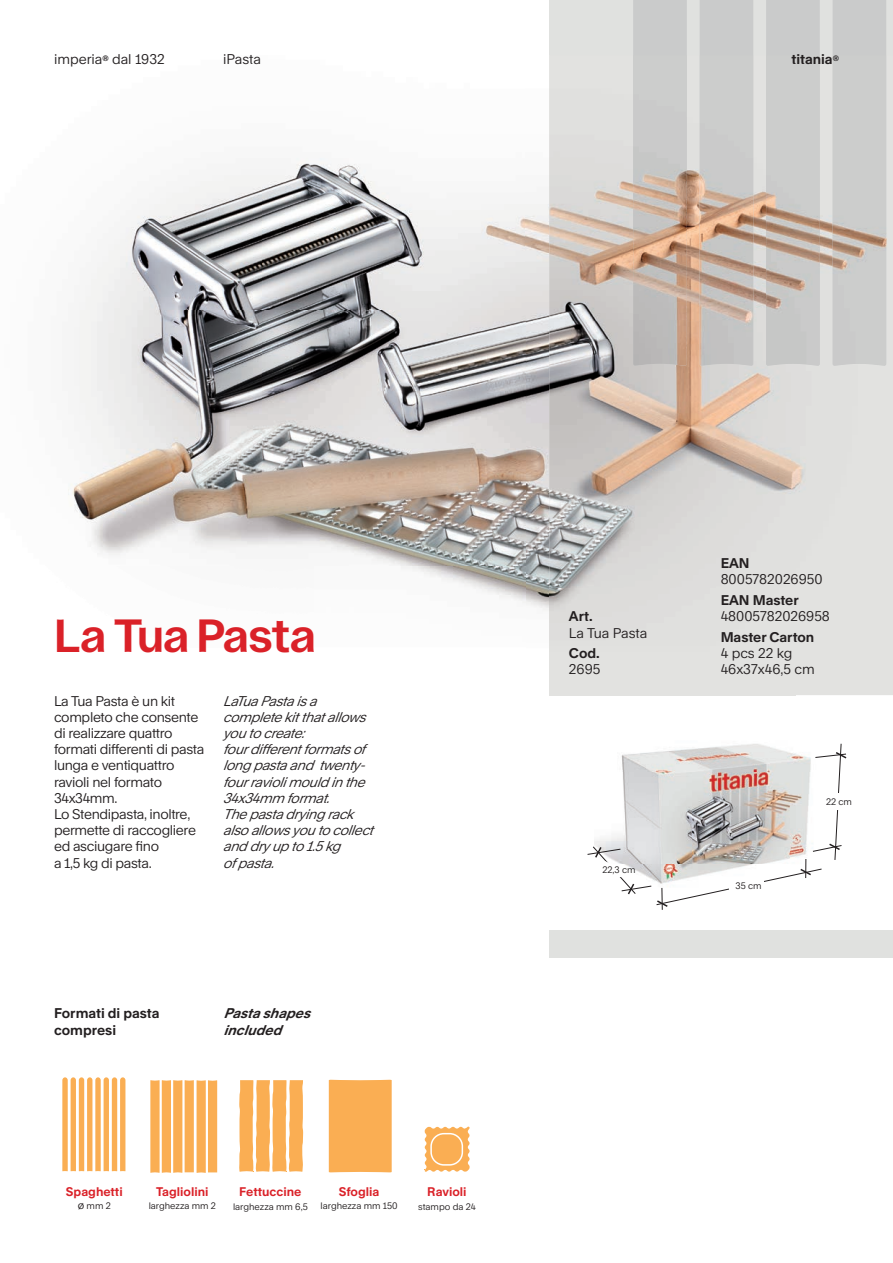
<style>
.page{position:relative;width:893px;height:1263px;background:#fff}
.page>*{position:absolute;margin:0;border:0;box-sizing:border-box;transform-origin:0 0}
.t1{font:46.5px "Sfoglia Grotesk";letter-spacing:-.03em;color:#da2128}
.t2{font:13.5px/16.2px "Rand";letter-spacing:-.025em;color:#231f20}
.t3{font:italic 13.5px/16.2px "Rand";color:#231f20}
.t4{font:13.5px/16.2px "Rand";color:#231f20}
.t5{font:700 13.5px/16.2px "Rand";color:#231f20}
.t6{font:italic 700 13.5px/16.2px "Rand";color:#231f20}
.t7{font:700 12px "Rand";color:#da2128}
.t8{font:9px "Rand";color:#231f20}
.s1{font-size:10.5px}
</style>
<div class="page">
<div style="left:549px;top:0;width:344px;height:695px;background:#e0e1df"></div>
<div style="left:833px;top:0;width:53px;height:55px;background:#cacbcb"></div>
<div style="left:766px;top:0;width:54px;height:55px;background:#cacbcb"></div>
<div style="left:700px;top:0;width:53px;height:55px;background:#cacbcb"></div>
<div style="left:633px;top:0;width:54px;height:55px;background:#cacbcb"></div>
<img style="left:68px;top:158px;width:510px;height:538px">
<img style="left:549px;top:128px;width:217px;height:193px">
<img style="left:795px;top:215px;width:92px;height:277px">
<img style="left:549px;top:321px;width:246px;height:374px">
<img style="left:833px;top:55px;width:53px;height:311px">
<img style="left:766px;top:55px;width:54px;height:311px">
<img style="left:700px;top:55px;width:53px;height:311px">
<img style="left:633px;top:55px;width:54px;height:311px">
<hr style="left:661px;top:888px;width:2px;height:22px;background:#231f20">
<svg style="left:587px;top:743px;width:260px;height:165px"></svg>
<div style="left:549px;top:931px;width:344px;height:27px;background:#e0e1df"></div>
<div style="left:329px;top:1080px;width:63px;height:92px;background:#faae53"></div>
<svg style="left:424px;top:1126px;width:46px;height:46px"></svg>
<div style="left:431px;top:1134px;width:31px;height:31px;background:#faae53;border-radius:13px"></div>
<div style="left:430px;top:1133px;width:33px;height:33px;border:2px solid #fff;border-radius:13px"></div>
<svg style="left:239px;top:1080px;width:64px;height:92px;background:#fabc70"></svg>
<svg style="left:150px;top:1080px;width:67px;height:93px;background:#fabc72"></svg>
<svg style="left:62px;top:1077px;width:63px;height:94px"></svg>
<p class="t4" style="left:54px;top:49px;width:112px">imperia<sup>®</sup> dal 1932</p>
<p class="t2" style="left:223px;top:49px;width:39px">iPasta</p>
<p class="t5" style="left:791px;top:49px;width:49px">titania<sup>®</sup></p>
<h1 class="t1" style="left:54px;top:607px;width:264px">La Tua Pasta</h1>
<p class="t2" style="left:54px;top:691px;width:152px">La Tua Pasta è un kit completo che consente di realizzare quattro formati differenti di pasta lunga e ventiquattro ravioli nel formato<br>34x34mm.<br>Lo Stendipasta, inoltre, permette di raccogliere ed asciugare fino<br>a 1,5 kg di pasta.</p>
<p class="t3" style="left:223px;top:691px;width:158px">LaTuaPastaisa completekitthatallows youtocreate: fourdifferentformatsof longpastaandtwenty&shy;fourraviolimouldinthe<br>34x34mmformat.<br>Thepastadryingrack alsoallowsyoutocollect anddryupto1.5kg ofpasta.</p>
<p class="t5" style="left:54px;top:1004px;width:107px">Formati di pasta compresi</p>
<p class="t6" style="left:223px;top:1004px;width:95px">Pastashapes included</p>
<p class="t7" style="left:66px;top:1181px;width:58px">Spaghetti</p>
<p class="t8" style="left:78px;top:1198px;width:35px"><span class="s1">ø</span> mm 2</p>
<p class="t7" style="left:156px;top:1182px;width:54px">Tagliolini</p>
<p class="t8" style="left:149px;top:1199px;width:69px">larghezza mm 2</p>
<p class="t7" style="left:239px;top:1182px;width:64px">Fettuccine</p>
<p class="t8" style="left:233px;top:1199px;width:76px">larghezza mm 6,5</p>
<p class="t7" style="left:339px;top:1181px;width:42px">Sfoglia</p>
<p class="t8" style="left:321px;top:1198px;width:78px">larghezza mm 150</p>
<p class="t7" style="left:427px;top:1182px;width:41px">Ravioli</p>
<p class="t8" style="left:418px;top:1199px;width:59px">stampo da 24</p>
<p class="t5" style="left:569px;top:607px;width:25px">Art.</p>
<p class="t4" style="left:569px;top:623px;width:80px">La Tua Pasta</p>
<p class="t5" style="left:569px;top:644px;width:32px">Cod.</p>
<p class="t2" style="left:569px;top:660px;width:33px">2695</p>
<p class="t8" style="left:602px;top:863px;width:35px">22,3 cm</p>
<p class="t5" style="left:721px;top:554px;width:31px">EAN</p>
<p class="t4" style="left:721px;top:570px;width:103px">8005782026950</p>
<p class="t5" style="left:721px;top:590px;width:80px">EAN Master</p>
<p class="t4" style="left:721px;top:607px;width:111px">48005782026958</p>
<p class="t5" style="left:721px;top:627px;width:95px">Master Carton</p>
<p class="t4" style="left:721px;top:643px;width:96px">4 pcs 22 kg<br>46x37x46,5 cm</p>
<p class="t8" style="left:735px;top:879px;width:28px">35 cm</p>
<p class="t8" style="left:826px;top:794px;width:27px">22 cm</p>
</div>
